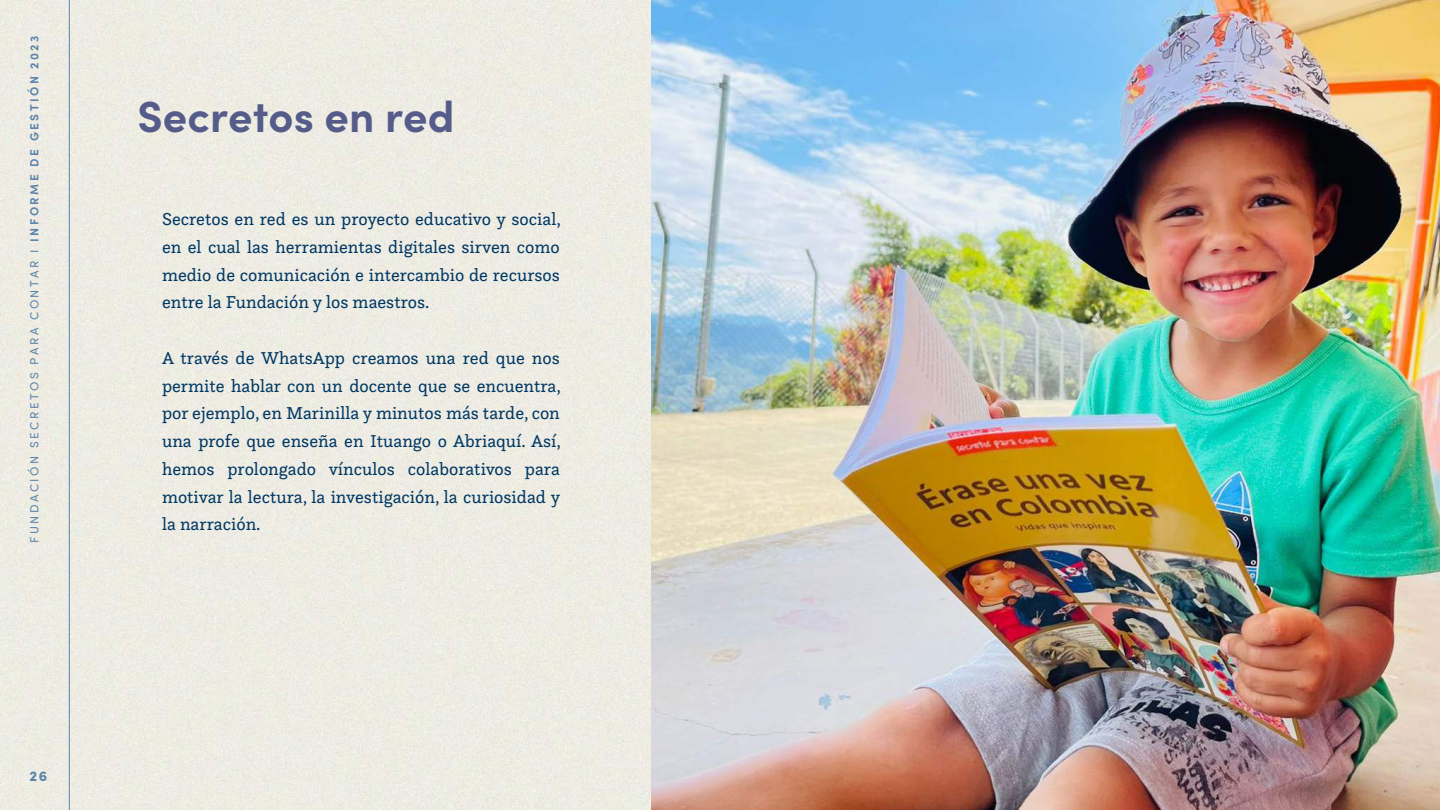
<style>
.page{position:relative;width:1440px;height:810px;background:#fff}
.page>*{position:absolute;margin:0;border:0;box-sizing:border-box;transform-origin:0 0}
.t1{font:700 43.58px "Sofia Pro";color:#555c8a}
.t2{font:18px/27.8px "Questa Slab";color:#003864;text-align:justify}
.t3{font:900 14.25px "Sofia Pro";color:#5d85aa}
.t4{font:11.77px "Sofia Pro";letter-spacing:.21em;color:#5d85aa}
.s1{font-weight:700}
</style>
<div class="page">
<div style="left:0;top:0;width:651px;height:810px;background:#eeece3"></div>
<hr style="left:69px;top:0;width:1px;height:810px;background:#5b84aa">
<img style="left:651px;top:0;width:789px;height:810px">
<p class="t4" style="left:26px;top:543px;width:509px;rotate:-90deg">FUNDACIÓN SECRETOS PARA CONTAR I <span class="s1">INFORME DE GESTIÓN 2023</span></p>
<p class="t3" style="left:30px;top:764px;width:19px">26</p>
<h1 class="t1" style="left:138px;top:83px;width:318px">Secretos en red</h1>
<p class="t2" style="left:162px;top:205px;width:400px">Secretos en red es un proyecto educativo y social, en el cual las herramientas digitales sirven como medio de comunicación e intercambio de recursos entre la Fundación y los maestros.</p>
<p class="t2" style="left:162px;top:343px;width:400px">A través de WhatsApp creamos una red que nos permite hablar con un docente que se encuentra, por ejemplo, en Marinilla y minutos más tarde, con una profe que enseña en Ituango o Abriaquí. Así, hemos prolongado vínculos colaborativos para motivar la lectura, la investigación, la curiosidad y la narración.</p>
</div>
